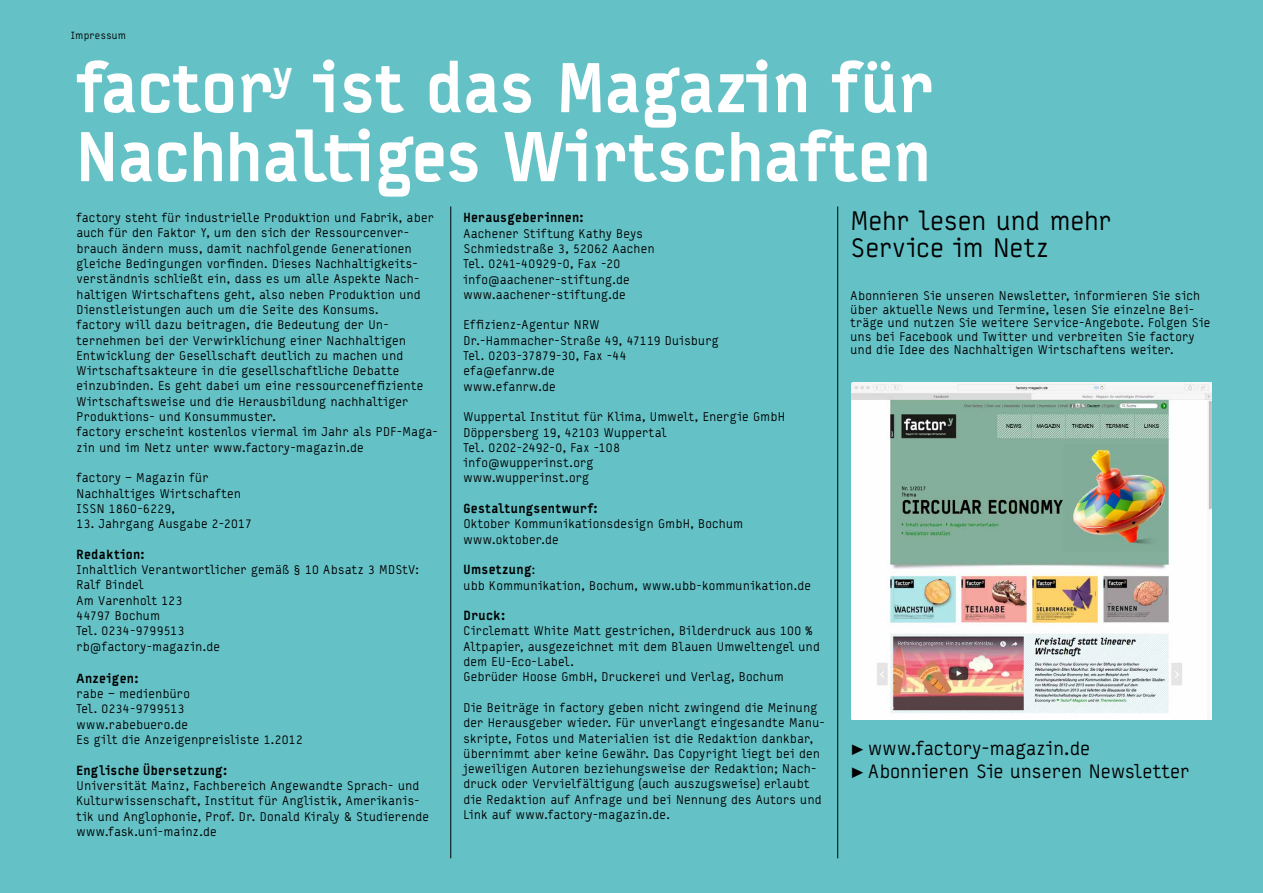
<style>
.page{position:relative;width:1263px;height:893px;background:#64c2c7}
.page>*{position:absolute;margin:0;border:0;box-sizing:border-box;transform-origin:0 0}
.t1{font:900 67.5px/69px "Typestar";letter-spacing:-.02em;color:#fff}
.t2{font:27px/27px "Typestar";letter-spacing:-.005em;color:#000}
.t3{font:19.5px/23.4px "Typestar";color:#000}
.t4{font:12.75px/15.3px "Typestar";letter-spacing:.015em;color:#000}
.t5{font:900 12.75px "Typestar";letter-spacing:.025em;color:#000}
.t6{font:10.5px "Typestar";letter-spacing:.025em;color:#000}
.s1{font-weight:900}
.s2{font-family:"Utopia Std"}
</style>
<div class="page">
<hr style="left:837px;top:206px;width:1px;height:652px;background:#000">
<hr style="left:450px;top:206px;width:1px;height:652px;background:#000">
<img style="left:851px;top:382px;width:361px;height:338px">
<p class="t6" style="left:71px;top:29px;width:57px">Impressum</p>
<h1 class="t1" style="left:77px;top:53px;width:860px">factor<sup>y</sup> ist das Magazin für<br>Nachhaltiges Wirtschaften</h1>
<h2 class="t2" style="left:850px;top:208px;width:263px">Mehr lesen und mehr<br>Service im Netz</h2>
<p class="t4" style="left:850px;top:289px;width:361px;line-height:13.5px">Abonnieren Sie unseren Newsletter, informieren Sie sich über aktuelle News und Termine, lesen Sie einzelne Bei&shy;träge und nutzen Sie weitere Service-Angebote. Folgen Sie uns bei Facebook und Twitter und verbreiten Sie factory und die Idee des Nachhaltigen Wirtschaftens weiter.</p>
<p class="t5" style="left:463px;top:210px;width:122px">Herausgeberinnen:</p>
<p class="t4" style="left:463px;top:226px;width:193px">Aachener Stiftung Kathy Beys<br>Schmiedstraße 3, 52062 Aachen<br>Tel. 0241-40929-0, Fax -20 info@aachener-stiftung.de www.aachener-stiftung.de</p>
<p class="t4" style="left:463px;top:317px;width:257px">Effizienz-Agentur NRW<br>Dr.-Hammacher-Straße 49, 47119 Duisburg<br>Tel. 0203-37879-30, Fax -44 efa@efanrw.de<br>www.efanrw.de</p>
<p class="t4" style="left:463px;top:409px;width:323px">Wuppertal Institut für Klima, Umwelt, Energie GmbH<br>Döppersberg 19, 42103 Wuppertal<br>Tel. 0202-2492-0, Fax -108<br>info@wupperinst.org<br>www.wupperinst.org</p>
<p class="t5" style="left:463px;top:501px;width:136px">Gestaltungsentwurf:</p>
<p class="t4" style="left:463px;top:516px;width:281px">Oktober Kommunikationsdesign GmbH, Bochum www.oktober.de</p>
<p class="t4" style="left:463px;top:562px;width:349px"><span class="s1">Umsetzung</span>:<br>ubb Kommunikation, Bochum, www.ubb-kommunikation.de</p>
<p class="t5" style="left:463px;top:608px;width:43px">Druck:</p>
<p class="t4" style="left:463px;top:623px;width:358px">Circlematt White Matt gestrichen, Bilderdruck aus 100 % Altpapier, ausgezeichnet mit dem Blauen Umweltengel und dem EU-Eco-Label.<br>Gebrüder Hoose GmbH, Druckerei und Verlag, Bochum</p>
<p class="t4" style="left:463px;top:700px;width:363px">Die Beiträge in factory geben nicht zwingend die Meinung der Herausgeber wieder. Für unverlangt eingesandte Manu&shy;skripte, Fotos und Materialien ist die Redaktion dankbar, übernimmt aber keine Gewähr. Das Copyright liegt bei den jeweiligen Autoren beziehungsweise der Redaktion; Nach&shy;druck oder Vervielfältigung (auch auszugsweise) erlaubt die Redaktion auf Anfrage und bei Nennung des Autors und Link auf www.factory-magazin.de.</p>
<p class="t4" style="left:77px;top:210px;width:363px">factory steht für industrielle Produktion und Fabrik, aber auch für den Faktor Y, um den sich der Ressourcenver&shy;brauch ändern muss, damit nachfolgende Generationen gleiche Bedingungen vorfinden. Dieses Nachhaltigkeits&shy;verständnis schließt ein, dass es um alle Aspekte Nach&shy;haltigen Wirtschaftens geht, also neben Produktion und Dienstleistungen auch um die Seite des Konsums.<br>factory will dazu beitragen, die Bedeutung der Un&shy;ternehmen bei der Verwirklichung einer Nachhaltigen Entwicklung der Gesellschaft deutlich zu machen und Wirtschaftsakteure in die gesellschaftliche Debatte einzubinden. Es geht dabei um eine ressourceneffiziente Wirtschaftsweise und die Herausbildung nachhaltiger Produktions- und Konsummuster.<br>factory erscheint kostenlos viermal im Jahr als PDF-Maga&shy;zin und im Netz unter www.factory-magazin.de</p>
<p class="t4" style="left:77px;top:470px;width:166px">factory – Magazin für<br>Nachhaltiges Wirtschaften<br>ISSN 1860-6229,</p>
<p class="t4" style="left:77px;top:516px;width:177px">13. Jahrgang Ausgabe 2-2017</p>
<p class="t5" style="left:77px;top:546px;width:70px">Redaktion:</p>
<p class="t4" style="left:77px;top:562px;width:344px">Inhaltlich Verantwortlicher gemäß § 10 Absatz 3 MDStV:<br>Ralf Bindel<br>Am Varenholt 123<br>44797 Bochum<br>Tel. 0234-9799513<br>rb@factory-magazin.de</p>
<p class="t5" style="left:77px;top:670px;width:63px">Anzeigen:</p>
<p class="t4" style="left:77px;top:686px;width:228px">rabe – medienbüro<br>Tel. 0234-9799513<br>www.rabebuero.de<br>Es gilt die Anzeigenpreisliste 1.2012</p>
<p class="t5" style="left:77px;top:762px;width:152px">Englische Übersetzung:</p>
<p class="t4" style="left:77px;top:778px;width:354px">Universität Mainz, Fachbereich Angewandte Sprach- und Kulturwissenschaft, Institut für Anglistik, Amerikanis&shy;tik und Anglophonie, Prof. Dr. Donald Kiraly &amp; Studierende www.fask.uni-mainz.de</p>
<h3 class="t3" style="left:850px;top:737px;width:341px"><span class="s2">▶</span> www.factory-magazin.de<br><span class="s2">▶</span> Abonnieren Sie unseren Newsletter</h3>
</div>
